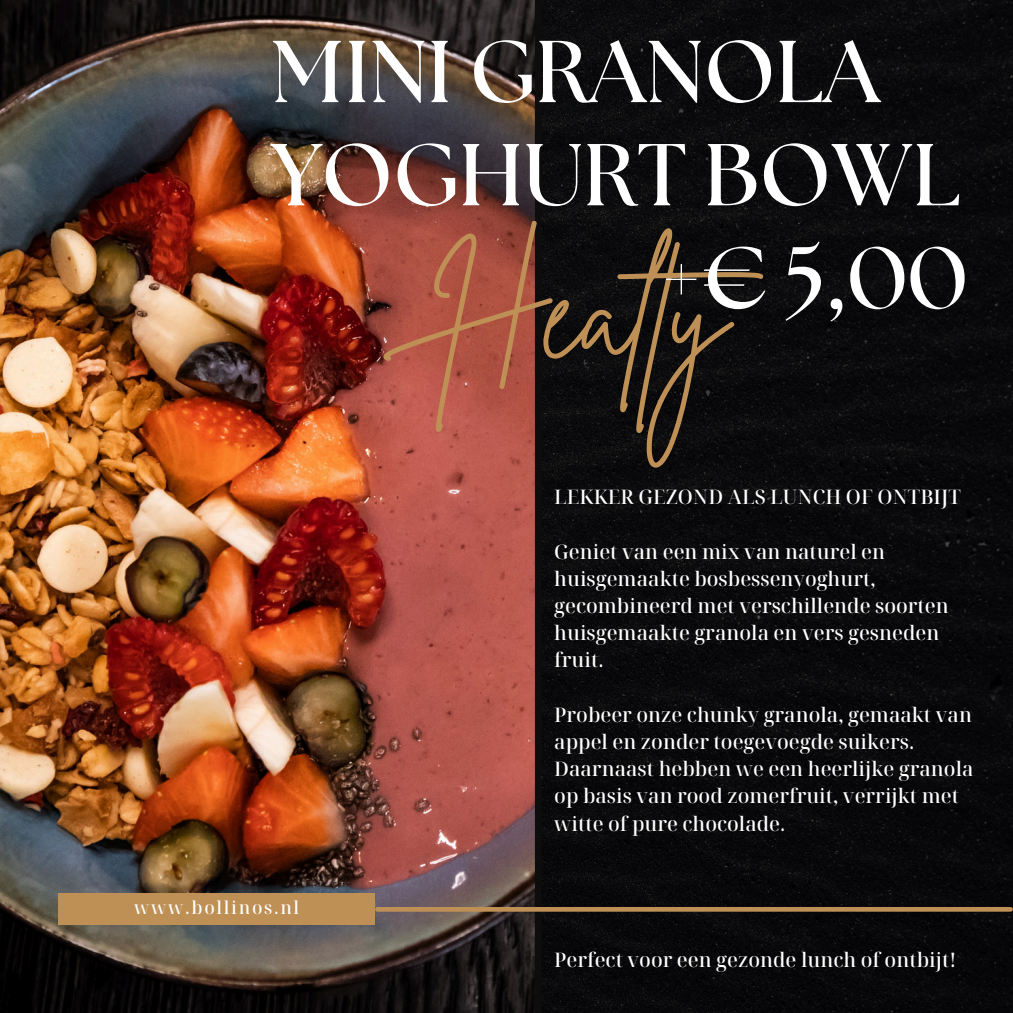
<style>
.page{position:relative;width:1013px;height:1013px;background:#fff}
.page>*{position:absolute;margin:0;border:0;box-sizing:border-box;transform-origin:0 0}
.t1{font:130px "Brittany Signature";color:#bf9056}
.t2{font:700 87.5px "The Seasons";color:#fff}
.t3{font:500 20px/27.2px "Noto Serif Display";color:#fff}
.t4{font:500 17.88px "Noto Serif Display";letter-spacing:.09em;color:#fff}
</style>
<div class="page">
<img style="left:541px;top:0;width:471px;height:1012px">
<img style="left:0;top:0;width:541px;height:1012px">
<hr style="left:377px;top:907px;width:633px;height:4px;background:#bf9056">
<div style="left:58px;top:893px;width:317px;height:32px;background:#bf9056"></div>
<p class="t2" style="left:272px;top:32px;width:609px">MINI GRANOLA</p>
<p class="t2" style="left:272px;top:135px;width:690px">YOGHURT BOWL</p>
<p class="t2" style="left:657px;top:238px;width:312px">+€ 5,00</p>
<p class="t1" style="left:436px;top:228px;width:364px">Healty</p>
<h4 class="t4" style="left:134px;top:895px;width:166px">www.bollinos.nl</h4>
<h2 class="t3" style="left:554px;top:483px;width:408px">LEKKER GEZOND ALS LUNCH OF ONTBIJT</h2>
<h1 class="t3" style="left:554px;top:537px;width:396px">Geniet van een mix van naturel en huisgemaakte bosbessenyoghurt, gecombineerd met verschillende soorten huisgemaakte granola en vers gesneden fruit.</h1>
<h3 class="t3" style="left:554px;top:700px;width:421px">Probeer onze chunky granola, gemaakt van appel en zonder toegevoegde suikers.<br>Daarnaast hebben we een heerlijke granola op basis van rood zomerfruit, verrijkt met witte of pure chocolade.</h3>
<h4 class="t3" style="left:554px;top:945px;width:403px">Perfect voor een gezonde lunch of ontbijt!</h4>
</div>
